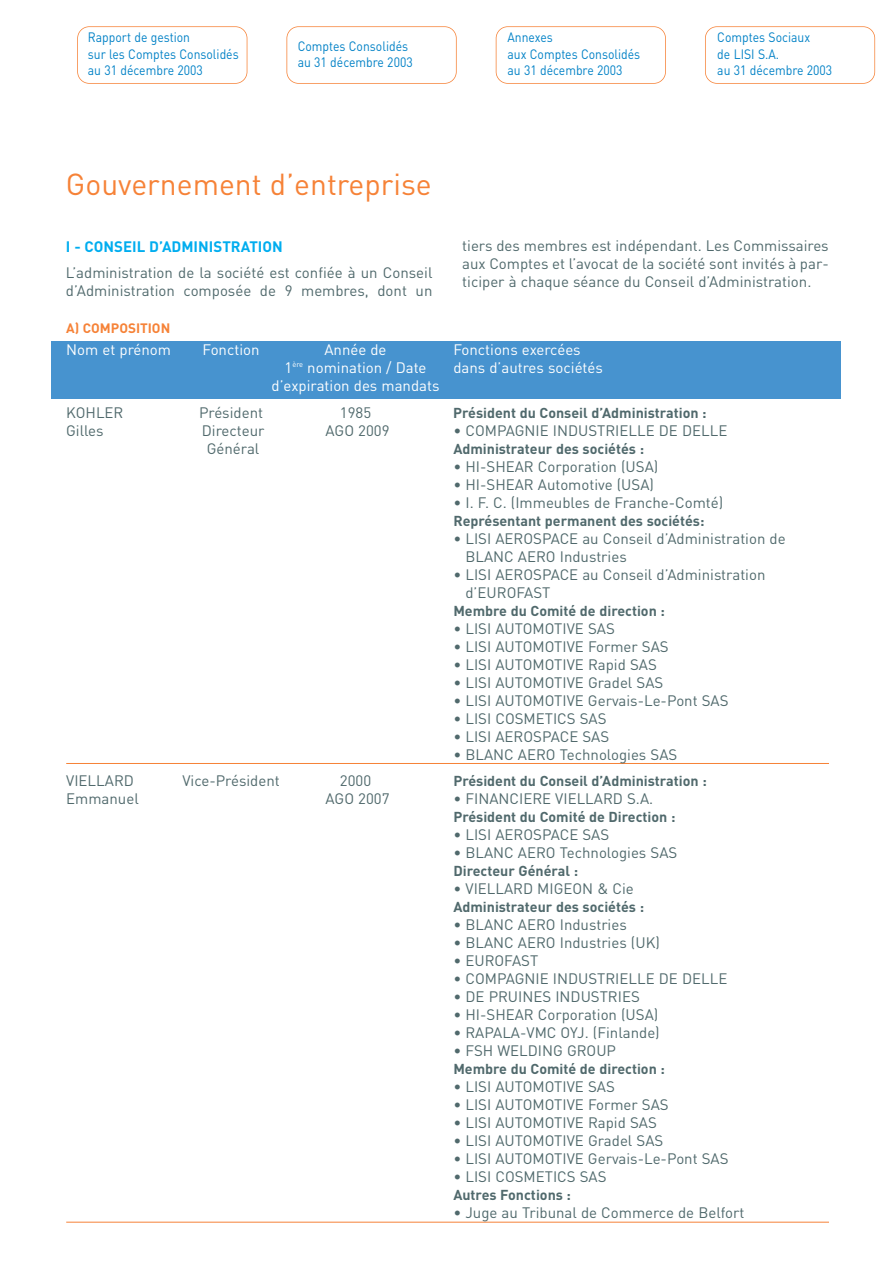
<style>
.page{position:relative;width:893px;height:1262px;background:#fff}
.page>*{position:absolute;margin:0;border:0;box-sizing:border-box;transform-origin:0 0}
.t1{font:30px "DIN";color:#f68237}
.t2{font:15px/18px "DIN";color:#50696c}
.t3{font:15px "DIN";color:#fff}
.t4{font:700 15px "DIN";color:#00adef}
.t5{font:700 14.25px "DIN";color:#50696c}
.t6{font:13.5px/16.2px "DIN";color:#0081c6;scale:.9 1}
.t7{font:700 13.5px "DIN";color:#f68237}
</style>
<div class="page">
<div style="left:52px;top:341px;width:789px;height:58px;background:#4793cf"></div>
<hr style="left:66px;top:763px;width:763px;height:1px;background:#f68237">
<hr style="left:66px;top:1221px;width:763px;height:1px;background:#f68237">
<div style="left:77px;top:26px;width:170px;height:58px;border:2px solid #f68237;border-radius:12px"></div>
<div style="left:286px;top:26px;width:170px;height:58px;border:2px solid #f68237;border-radius:12px"></div>
<div style="left:495px;top:26px;width:171px;height:58px;border:2px solid #f68237;border-radius:12px"></div>
<div style="left:705px;top:26px;width:170px;height:58px;border:2px solid #f68237;border-radius:12px"></div>
<p class="t6" style="left:88px;top:31px;width:169px">Rapport de gestion<br>sur les Comptes Consolidés au 31 décembre 2003</p>
<p class="t6" style="left:298px;top:39px;width:129px">Comptes Consolidés au 31 décembre 2003</p>
<p class="t6" style="left:507px;top:31px;width:149px">Annexes<br>aux Comptes Consolidés au 31 décembre 2003</p>
<p class="t6" style="left:717px;top:31px;width:129px">Comptes Sociaux<br>de LISI S.A.<br>au 31 décembre 2003</p>
<h1 class="t1" style="left:66px;top:173px;width:367px">Gouvernement d’entreprise</h1>
<p class="t4" style="left:66px;top:241px;width:218px">I - CONSEIL D’ADMINISTRATION</p>
<p class="t2" style="left:66px;top:266px;width:368px">L’administration de la société est confiée à un Conseil d’Administration composée de 9 membres, dont un</p>
<p class="t2" style="left:462px;top:239px;width:368px;text-align:justify">tiers des membres est indépendant. Les Commissaires aux Comptes et l’avocat de la société sont invités à par&shy;ticiper à chaque séance du Conseil d’Administration.</p>
<p class="t7" style="left:66px;top:323px;width:105px">A) COMPOSITION</p>
<p class="t3" style="left:66px;top:344px;width:106px">Nom et prénom</p>
<p class="t3" style="left:202px;top:344px;width:58px">Fonction</p>
<p class="t3" style="left:324px;top:344px;width:64px">Année de</p>
<p class="t3" style="left:453px;top:344px;width:129px">Fonctions exercées</p>
<p class="t3" style="left:284px;top:362px;width:143px">1<sup>ère</sup> nomination / Date</p>
<p class="t3" style="left:453px;top:362px;width:151px">dans d’autres sociétés</p>
<p class="t3" style="left:271px;top:380px;width:169px">d’expiration des mandats</p>
<p class="t2" style="left:66px;top:405px;width:59px">KOHLER</p>
<p class="t2" style="left:199px;top:405px;width:65px">Président</p>
<p class="t2" style="left:340px;top:405px;width:33px">1985</p>
<p class="t5" style="left:453px;top:407px;width:255px">Président du Conseil d’Administration :</p>
<p class="t2" style="left:66px;top:423px;width:39px">Gilles</p>
<p class="t2" style="left:202px;top:423px;width:64px">Directeur</p>
<p class="t2" style="left:325px;top:423px;width:65px">AGO 2009</p>
<p class="t2" style="left:453px;top:423px;width:275px">• COMPAGNIE INDUSTRIELLE DE DELLE</p>
<p class="t2" style="left:207px;top:441px;width:54px">Général</p>
<p class="t5" style="left:453px;top:443px;width:192px">Administrateur des sociétés :</p>
<p class="t2" style="left:453px;top:459px;width:206px">• HI-SHEAR Corporation (USA)</p>
<p class="t2" style="left:453px;top:477px;width:202px">• HI-SHEAR Automotive (USA)</p>
<p class="t2" style="left:453px;top:495px;width:271px">• I. F. C. (Immeubles de Franche-Comté)</p>
<p class="t5" style="left:453px;top:515px;width:252px">Représentant permanent des sociétés:</p>
<p class="t2" style="left:465px;top:531px;width:322px;text-indent:-12px">• LISI AEROSPACE au Conseil d’Administration de<br>BLANC AERO Industries</p>
<p class="t2" style="left:465px;top:567px;width:301px;text-indent:-12px">• LISI AEROSPACE au Conseil d’Administration d’EUROFAST</p>
<p class="t5" style="left:453px;top:605px;width:213px">Membre du Comité de direction :</p>
<p class="t2" style="left:453px;top:621px;width:163px">• LISI AUTOMOTIVE SAS</p>
<p class="t2" style="left:453px;top:639px;width:217px">• LISI AUTOMOTIVE Former SAS</p>
<p class="t2" style="left:453px;top:657px;width:205px">• LISI AUTOMOTIVE Rapid SAS</p>
<p class="t2" style="left:453px;top:675px;width:211px">• LISI AUTOMOTIVE Gradel SAS</p>
<p class="t2" style="left:453px;top:693px;width:277px">• LISI AUTOMOTIVE Gervais-Le-Pont SAS</p>
<p class="t2" style="left:453px;top:711px;width:155px">• LISI COSMETICS SAS</p>
<p class="t2" style="left:453px;top:729px;width:157px">• LISI AEROSPACE SAS</p>
<p class="t2" style="left:453px;top:747px;width:225px">• BLANC AERO Technologies SAS</p>
<p class="t2" style="left:66px;top:773px;width:69px">VIELLARD</p>
<p class="t2" style="left:182px;top:773px;width:99px">Vice-Président</p>
<p class="t2" style="left:340px;top:773px;width:33px">2000</p>
<p class="t5" style="left:453px;top:776px;width:255px">Président du Conseil d’Administration :</p>
<p class="t2" style="left:66px;top:791px;width:74px">Emmanuel</p>
<p class="t2" style="left:325px;top:791px;width:65px">AGO 2007</p>
<p class="t2" style="left:453px;top:791px;width:201px">• FINANCIERE VIELLARD S.A.</p>
<p class="t5" style="left:453px;top:812px;width:223px">Président du Comité de Direction :</p>
<p class="t2" style="left:453px;top:827px;width:157px">• LISI AEROSPACE SAS</p>
<p class="t2" style="left:453px;top:845px;width:225px">• BLANC AERO Technologies SAS</p>
<p class="t5" style="left:453px;top:866px;width:126px">Directeur Général :</p>
<p class="t2" style="left:453px;top:881px;width:182px">• VIELLARD MIGEON &amp; Cie</p>
<p class="t5" style="left:453px;top:902px;width:192px">Administrateur des sociétés :</p>
<p class="t2" style="left:453px;top:917px;width:175px">• BLANC AERO Industries</p>
<p class="t2" style="left:453px;top:935px;width:208px">• BLANC AERO Industries (UK)</p>
<p class="t2" style="left:453px;top:953px;width:86px">• EUROFAST</p>
<p class="t2" style="left:453px;top:971px;width:275px">• COMPAGNIE INDUSTRIELLE DE DELLE</p>
<p class="t2" style="left:453px;top:989px;width:188px">• DE PRUINES INDUSTRIES</p>
<p class="t2" style="left:453px;top:1007px;width:206px">• HI-SHEAR Corporation (USA)</p>
<p class="t2" style="left:453px;top:1025px;width:208px">• RAPALA-VMC OYJ. (Finlande)</p>
<p class="t2" style="left:453px;top:1043px;width:164px">• FSH WELDING GROUP</p>
<p class="t5" style="left:453px;top:1064px;width:213px">Membre du Comité de direction :</p>
<p class="t2" style="left:453px;top:1079px;width:163px">• LISI AUTOMOTIVE SAS</p>
<p class="t2" style="left:453px;top:1097px;width:217px">• LISI AUTOMOTIVE Former SAS</p>
<p class="t2" style="left:453px;top:1115px;width:205px">• LISI AUTOMOTIVE Rapid SAS</p>
<p class="t2" style="left:453px;top:1133px;width:211px">• LISI AUTOMOTIVE Gradel SAS</p>
<p class="t2" style="left:453px;top:1151px;width:277px">• LISI AUTOMOTIVE Gervais-Le-Pont SAS</p>
<p class="t2" style="left:453px;top:1169px;width:155px">• LISI COSMETICS SAS</p>
<p class="t5" style="left:453px;top:1190px;width:119px">Autres Fonctions :</p>
<p class="t2" style="left:453px;top:1205px;width:292px">• Juge au Tribunal de Commerce de Belfort</p>
</div>
